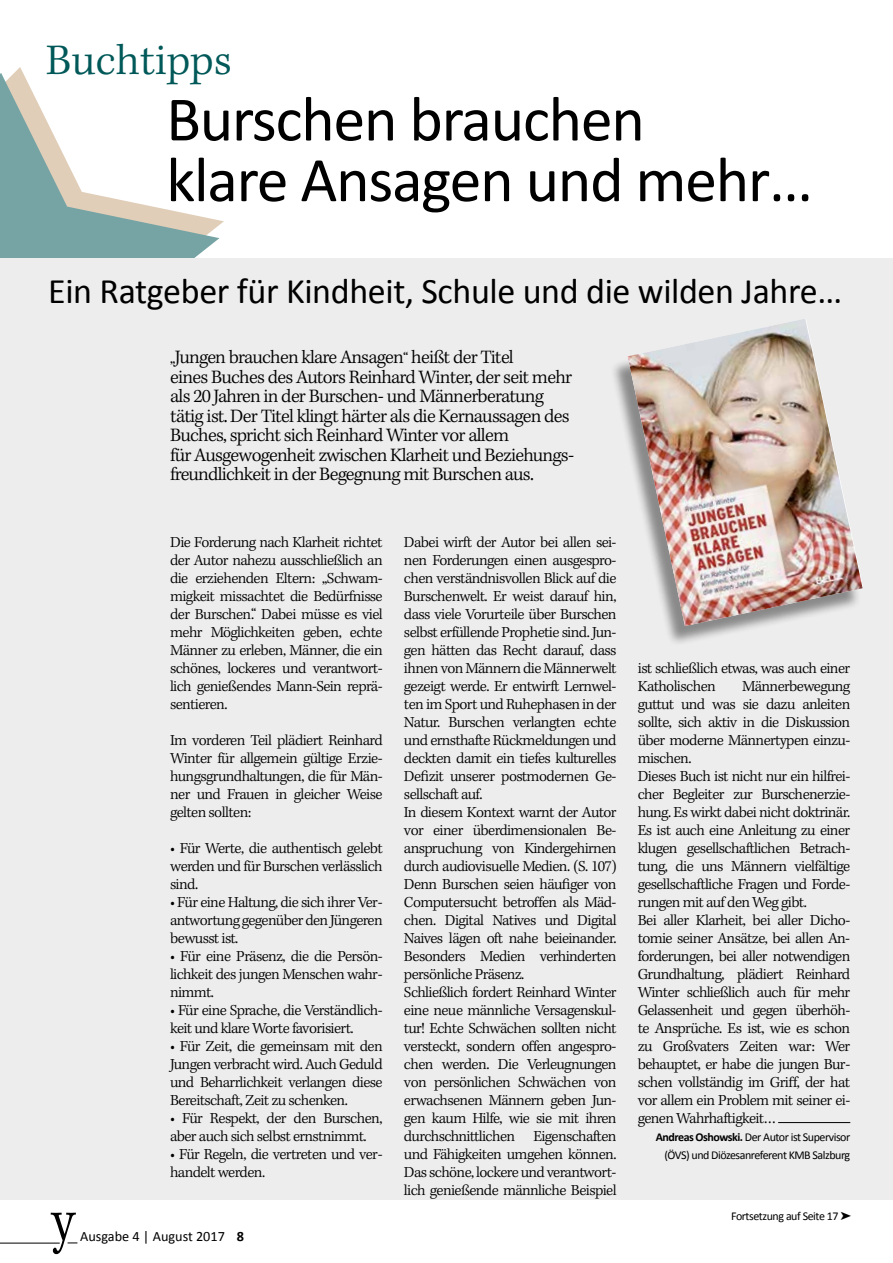
<style>
.page{position:relative;width:893px;height:1263px;background:#fff}
.page>*{position:absolute;margin:0;border:0;box-sizing:border-box;transform-origin:0 0}
.t1{font:63.9px/60.6px "Calibri";letter-spacing:-.02em;color:#000}
.t2{font:61.2px "Kepler Std Light Capt";color:#000;scale:.88 1}
.t3{font:44.85px "Kepler Std Light Capt";letter-spacing:-.005em;color:#005858}
.t4{font:36px "Calibri";letter-spacing:-.01em;color:#000}
.t5{font:19.5px/19.5px "Kepler Std Light Capt";letter-spacing:-.04em;color:#000}
.t6{font:15.75px/18px "Kepler Std Light Capt";letter-spacing:-.04em;color:#000;text-align:justify}
.t7{font:14.25px "Calibri";color:#000}
.t8{font:12px/18px "Calibri";letter-spacing:-.04em;color:#000;text-align:right}
.s1{font-size:15.75px}
.s2{font-weight:700}
</style>
<div class="page">
<hr style="left:0;top:1243px;width:60px;height:1px;background:#000">
<svg style="left:0;top:73px;width:219px;height:185px"></svg>
<div style="left:0;top:258px;width:893px;height:941px;background:#ededed"></div>
<div style="left:610px;top:323px;width:251px;height:324px;background:#000;opacity:.42"></div>
<img style="left:628px;top:319px;width:235px;height:307px">
<hr style="left:778px;top:1122px;width:72px;height:1px;background:#000">
<h3 class="t3" style="left:46px;top:35px;width:187px">Buchtipps</h3>
<h1 class="t1" style="left:166px;top:89px;width:648px">Burschen brauchen<br>klare Ansagen und mehr…</h1>
<h3 class="t4" style="left:48px;top:268px;width:796px">Ein Ratgeber für Kindheit, Schule und die wilden Jahre…</h3>
<p class="t5" style="left:170px;top:348px;width:406px"><span class="s1">„</span>Jungen brauchen klare Ansagen<span class="s1">“</span> heißt der Titel<br>eines Buches des Autors Reinhard Winter, der seit mehr als 20 Jahren in der Burschen- und Männerberatung tätig ist. Der Titel klingt härter als die Kernaussagen des Buches, spricht sich Reinhard Winter vor allem<br>für Ausgewogenheit zwischen Klarheit und Beziehungs&shy;freundlichkeit in der Begegnung mit Burschen aus.</p>
<p class="t6" style="left:170px;top:533px;width:214px">Die Forderung nach Klarheit richtet der Autor nahezu ausschließlich an die erziehenden Eltern: „Schwam&shy;migkeit missachtet die Bedürfnisse der Burschen.“ Dabei müsse es viel mehr Möglichkeiten geben, echte Männer zu erleben, Männer, die ein schönes, lockeres und verantwort&shy;lich genießendes Mann-Sein reprä&shy;sentieren.</p>
<p class="t6" style="left:170px;top:731px;width:214px">Im vorderen Teil plädiert Reinhard Winter für allgemein gültige Erzie&shy;hungsgrundhaltungen, die für Män&shy;ner und Frauen in gleicher Weise gelten sollten:</p>
<p class="t6" style="left:170px;top:839px;width:214px">• Für Werte, die authentisch gelebt werden und für Burschen verlässlich sind.</p>
<p class="t6" style="left:170px;top:893px;width:214px">• Für eine Haltung, die sich ihrer Ver&shy;antwortung gegenüber den Jüngeren bewusst ist.</p>
<p class="t6" style="left:170px;top:947px;width:214px">• Für eine Präsenz, die die Persön&shy;lichkeit des jungen Menschen wahr&shy;nimmt.</p>
<p class="t6" style="left:170px;top:1001px;width:214px">• Für eine Sprache, die Verständlich&shy;keit und klare Worte favorisiert.</p>
<p class="t6" style="left:170px;top:1037px;width:214px">• Für Zeit, die gemeinsam mit den Jungen verbracht wird. Auch Geduld und Beharrlichkeit verlangen diese Bereitschaft, Zeit zu schenken.</p>
<p class="t6" style="left:170px;top:1109px;width:214px">• Für Respekt, der den Burschen, aber auch sich selbst ernstnimmt.</p>
<p class="t6" style="left:170px;top:1145px;width:214px">• Für Regeln, die vertreten und ver&shy;handelt werden.</p>
<h2 class="t2" style="left:51px;top:1185px;width:29px">y</h2>
<p class="t7" style="left:80px;top:1227px;width:165px">Ausgabe 4 | August 2017 <span class="s2">8</span></p>
<p class="t6" style="left:404px;top:533px;width:214px;text-align:left">Dabei wirft der Autor bei allen sei&shy;nen Forderungen einen ausgespro&shy;chen verständnisvollen Blick auf die Burschenwelt. Er weist darauf hin, dass viele Vorurteile über Burschen selbst erfüllende Prophetie sind. Jun&shy;gen hätten das Recht darauf, dass ihnen von Männern die Männerwelt gezeigt werde. Er entwirft Lernwel&shy;ten im Sport und Ruhephasen in der Natur. Burschen verlangten echte und ernsthafte Rückmeldungen und deckten damit ein tiefes kulturelles Defizit unserer postmodernen Ge&shy;sellschaft auf.<br>In diesem Kontext warnt der Autor vor einer überdimensionalen Be&shy;anspruchung von Kindergehirnen durch audiovisuelle Medien. (S. 107)<br>Denn Burschen seien häufiger von Computersucht betroffen als Mäd&shy;chen. Digital Natives und Digital Naives lägen oft nahe beieinander.<br>Besonders Medien verhinderten persönliche Präsenz.<br>Schließlich fordert Reinhard Winter eine neue männliche Versagenskul&shy;tur! Echte Schwächen sollten nicht versteckt, sondern offen angespro&shy;chen werden. Die Verleugnungen von persönlichen Schwächen von erwachsenen Männern geben Jun&shy;gen kaum Hilfe, wie sie mit ihren durchschnittlichen Eigenschaften und Fähigkeiten umgehen können.<br>Das schöne, lockere und verantwort&shy;lich genießende männliche Beispiel</p>
<p class="t6" style="left:638px;top:659px;width:214px">ist schließlich etwas, was auch einer<br>Katholischen</p>
<p class="t6" style="left:638px;top:677px;width:214px;text-align:left;text-indent:105px">Männerbewegung guttut und was sie dazu anleiten sollte, sich aktiv in die Diskussion über moderne Männertypen einzu&shy;mischen.<br>Dieses Buch ist nicht nur ein hilfrei&shy;cher Begleiter zur Burschenerzie&shy;hung. Es wirkt dabei nicht doktrinär.<br>Es ist auch eine Anleitung zu einer klugen gesellschaftlichen Betrach&shy;tung, die uns Männern vielfältige gesellschaftliche Fragen und Forde&shy;rungen mit auf den Weg gibt.<br>Bei aller Klarheit, bei aller Dicho&shy;tomie seiner Ansätze, bei allen An&shy;forderungen, bei aller notwendigen<br>Grundhaltung, plädiert Reinhard<br>Winter schließlich auch für mehr<br>Gelassenheit und gegen überhöh&shy;te Ansprüche. Es ist, wie es schon zu Großvaters Zeiten war: Wer behauptet, er habe die jungen Bur&shy;schen vollständig im Griff, der hat vor allem ein Problem mit seiner ei&shy;genen Wahrhaftigkeit…</p>
<p class="t8" style="left:656px;top:1127px;width:196px"><span class="s2">Andreas Oshowski.</span> Der Autor ist Supervisor (ÖVS) und Diözesanreferent KMB Salzburg</p>
<p class="t8" style="left:731px;top:1207px;width:122px">Fortsetzung auf Seite 17 ➤</p>
</div>
